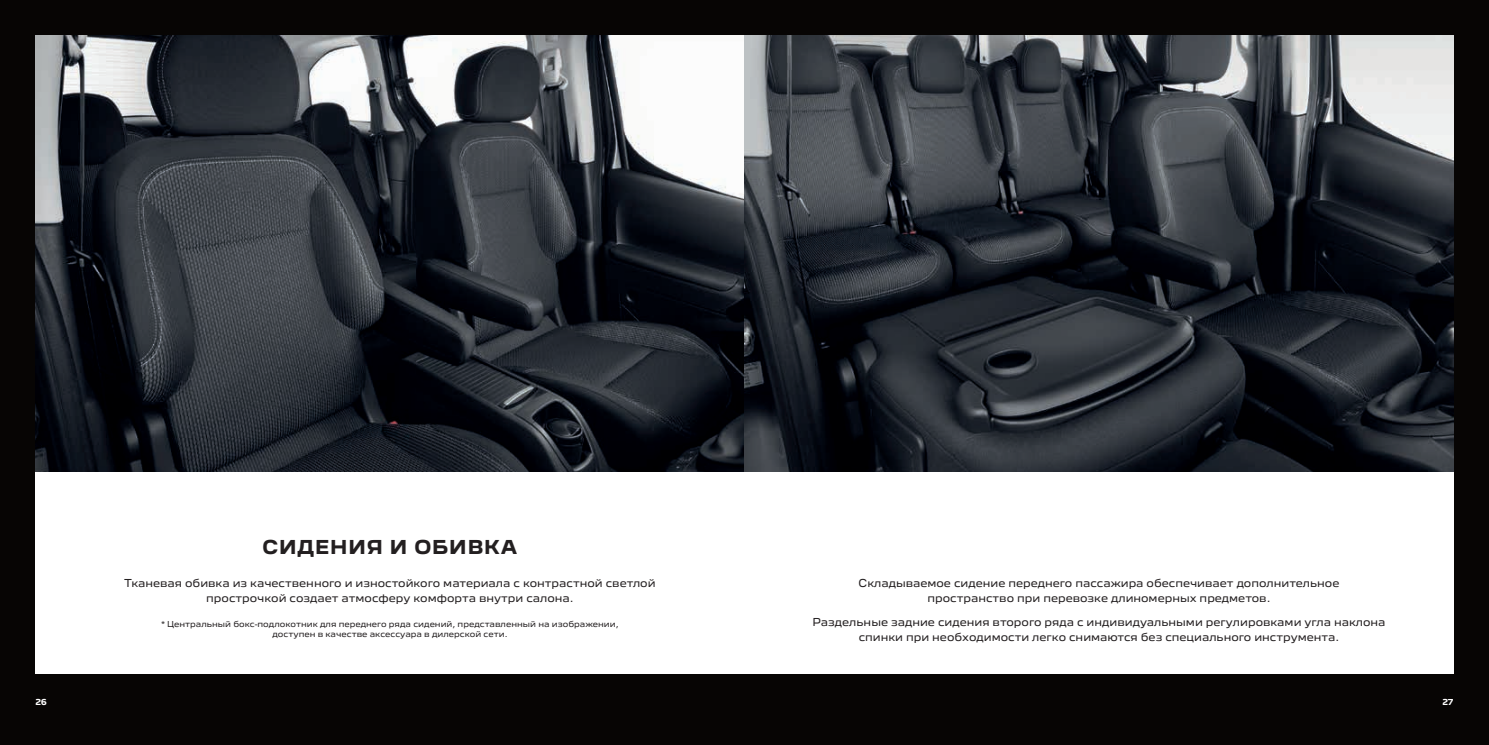
<style>
.page{position:relative;width:1489px;height:745px;background:#fff}
.page>*{position:absolute;margin:0;border:0;box-sizing:border-box;transform-origin:0 0}
.t1{font:700 17.5px "Peugeot New Cyrillic Beta 1";letter-spacing:.05em;color:#231f20}
.t2{font:10px/15px "Peugeot New Cyrillic Beta 1";color:#231f20;text-align:center}
.t3{font:7.5px/10px "Peugeot New Cyrillic Beta 1";color:#231f20;text-align:center}
.t4{font:700 7.5px "Peugeot New Cyrillic Beta 1";color:#fff}
</style>
<div class="page">
<div style="left:0;top:0;width:1488px;height:744px;background:#070504"></div>
<div style="left:35px;top:35px;width:1418px;height:638px;background:#fff"></div>
<img style="left:35px;top:35px;width:1418px;height:436px">
<p class="t4" style="left:35px;top:696px;width:13px">26</p>
<h1 class="t1" style="left:262px;top:535px;width:256px">СИДЕНИЯ И ОБИВКА</h1>
<p class="t2" style="left:124px;top:575px;width:533px">Тканевая обивка из качественного и изностойкого материала с контрастной светлой прострочкой создает атмосферу комфорта внутри салона.</p>
<p class="t2" style="left:858px;top:575px;width:482px">Складываемое сидение переднего пассажира обеспечивает дополнительное пространство при перевозке длиномерных предметов.</p>
<p class="t2" style="left:812px;top:613px;width:574px">Раздельные задние сидения второго ряда с индивидуальными регулировками угла наклона спинки при необходимости легко снимаются без специального инструмента.</p>
<p class="t3" style="left:161px;top:618px;width:458px">* Центральный бокс-подлокотник для переднего ряда сидений, представленный на изображении, доступен в качестве аксессуара в дилерской сети.</p>
<p class="t4" style="left:1442px;top:696px;width:13px">27</p>
</div>
